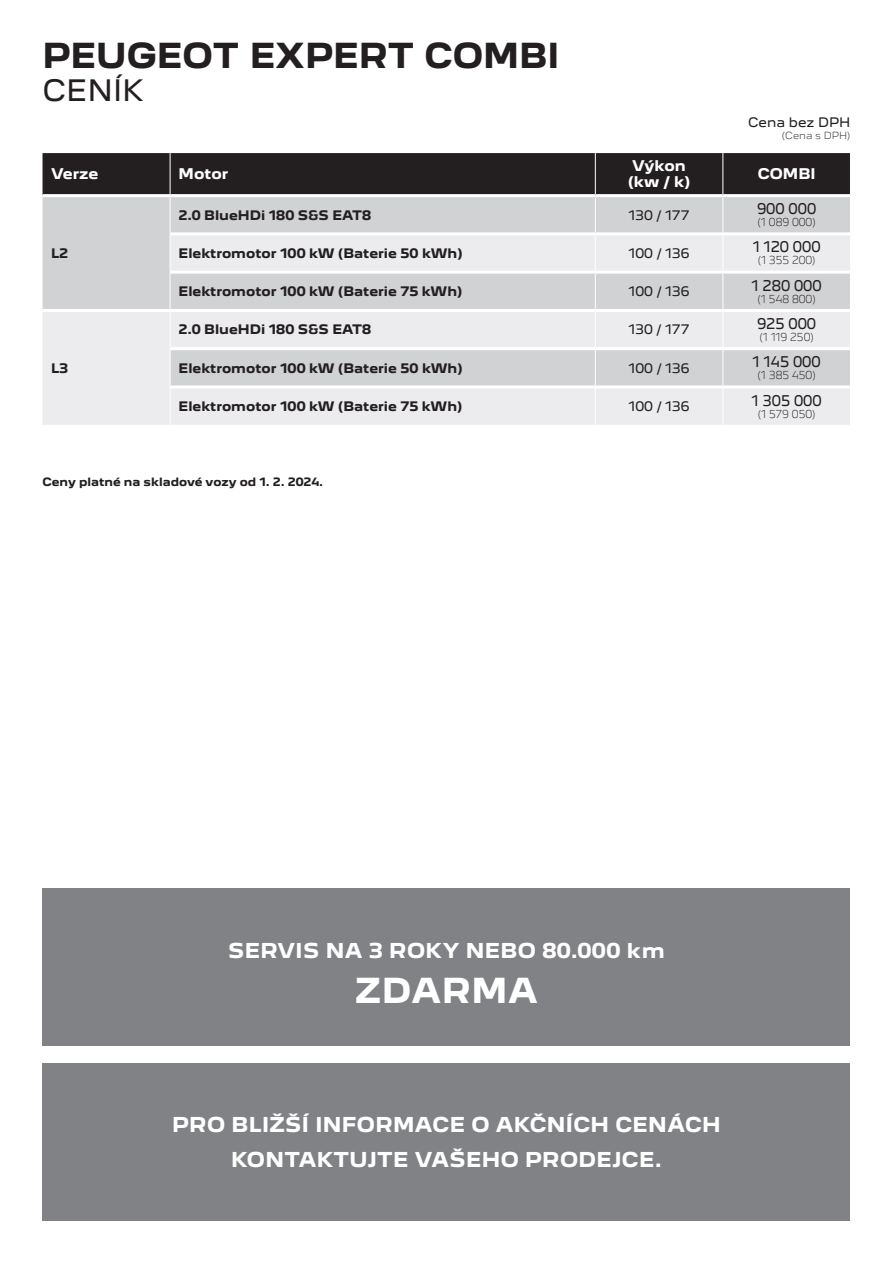
<style>
.page{position:relative;width:893px;height:1263px;background:#fff}
.page>*{position:absolute;margin:0;border:0;box-sizing:border-box;transform-origin:0 0}
.t1{font:700 31.5px "Peugeot New";color:#231f20}
.t2{font:700 31.5px "Peugeot New";color:#fff}
.t3{font:27px "Peugeot New";color:#231f20}
.t4{font:700 18.75px/34.5px "Peugeot New";letter-spacing:.02em;color:#fff;text-align:center}
.t5{font:13.5px "Peugeot New";color:#231f20;scale:.93 1}
.t6{font:700 13.5px/16.2px "Peugeot New";color:#fff;text-align:center}
.t7{font:700 12px "Peugeot New";color:#231f20}
.t8{font:12px "Peugeot New";color:#231f20}
.t9{font:700 10.5px "Peugeot New";color:#231f20}
.t10{font:300 10.05px "Peugeot New";color:#231f20;scale:.93 1}
.t11{font:300 9px "Peugeot New";color:#231f20}
</style>
<div class="page">
<div style="left:43px;top:153px;width:807px;height:41px;background:#231f20"></div>
<div style="left:43px;top:197px;width:807px;height:112px;background:#d1d2d4"></div>
<div style="left:171px;top:235px;width:679px;height:36px;background:#ececee"></div>
<svg style="left:43px;top:312px;width:807px;height:113px;background:#e4e5e7"></svg>
<hr style="left:170px;top:153px;width:1px;height:41px;background:#fff">
<hr style="left:595px;top:153px;width:1px;height:41px;background:#fff">
<hr style="left:170px;top:197px;width:1px;height:37px;background:#fff">
<hr style="left:595px;top:197px;width:1px;height:35px;background:#fff">
<hr style="left:722px;top:197px;width:1px;height:35px;background:#fff">
<hr style="left:170px;top:234px;width:1px;height:38px;background:#fff">
<hr style="left:595px;top:235px;width:1px;height:36px;background:#fff">
<hr style="left:722px;top:235px;width:1px;height:36px;background:#fff">
<hr style="left:170px;top:272px;width:1px;height:37px;background:#fff">
<hr style="left:595px;top:274px;width:1px;height:35px;background:#fff">
<hr style="left:722px;top:274px;width:1px;height:35px;background:#fff">
<hr style="left:170px;top:312px;width:1px;height:37px;background:#fff">
<hr style="left:595px;top:312px;width:1px;height:35px;background:#fff">
<hr style="left:722px;top:312px;width:1px;height:35px;background:#fff">
<hr style="left:170px;top:349px;width:1px;height:38px;background:#fff">
<hr style="left:595px;top:350px;width:1px;height:35px;background:#fff">
<hr style="left:722px;top:350px;width:1px;height:35px;background:#fff">
<hr style="left:170px;top:387px;width:1px;height:38px;background:#fff">
<hr style="left:595px;top:388px;width:1px;height:37px;background:#fff">
<hr style="left:722px;top:388px;width:1px;height:37px;background:#fff">
<hr style="left:722px;top:153px;width:1px;height:41px;background:#fff">
<hr style="left:170px;top:232px;width:425px;height:3px;background:#fff">
<hr style="left:595px;top:232px;width:128px;height:3px;background:#fff">
<hr style="left:723px;top:232px;width:127px;height:3px;background:#fff">
<hr style="left:170px;top:271px;width:425px;height:3px;background:#fff">
<hr style="left:595px;top:271px;width:128px;height:3px;background:#fff">
<hr style="left:723px;top:271px;width:127px;height:3px;background:#fff">
<hr style="left:170px;top:347px;width:425px;height:3px;background:#fff">
<hr style="left:595px;top:347px;width:128px;height:3px;background:#fff">
<hr style="left:723px;top:347px;width:127px;height:3px;background:#fff">
<hr style="left:170px;top:385px;width:425px;height:3px;background:#fff">
<hr style="left:595px;top:385px;width:128px;height:3px;background:#fff">
<hr style="left:723px;top:385px;width:127px;height:3px;background:#fff">
<div style="left:43px;top:1063px;width:807px;height:157px;background:#808285"></div>
<div style="left:43px;top:889px;width:807px;height:157px;background:#808285"></div>
<h1 class="t1" style="left:43px;top:29px;width:261px">PEUGEOT EXpe</h1>
<h1 class="t1" style="left:359px;top:29px;width:202px">rt combi</h1>
<h2 class="t3" style="left:43px;top:68px;width:21px">CENÍK</h2>
<p class="t8" style="left:748px;top:113px;width:104px">Cena bez DPH</p>
<p class="t11" style="left:782px;top:128px;width:70px">(Cena s DPH)</p>
<p class="t6" style="left:51px;top:164px;width:49px">Verze</p>
<p class="t6" style="left:179px;top:164px;width:51px">Motor</p>
<p class="t6" style="left:628px;top:156px;width:64px">Výkon (kw / k)</p>
<p class="t6" style="left:758px;top:164px;width:37px">COMBI</p>
<p class="t7" style="left:51px;top:243px;width:19px">L2</p>
<p class="t7" style="left:51px;top:358px;width:19px">L3</p>
<p class="t7" style="left:179px;top:205px;width:194px">2.0 BlueHDi 180 S&amp;S EAT8</p>
<p class="t8" style="left:629px;top:205px;width:62px">130 / 177</p>
<p class="t7" style="left:179px;top:243px;width:285px">Elektromotor 100 kW (Baterie 50 kWh)</p>
<p class="t8" style="left:629px;top:243px;width:62px">100 / 136</p>
<p class="t7" style="left:179px;top:281px;width:285px">Elektromotor 100 kW (Baterie 75 kWh)</p>
<p class="t8" style="left:629px;top:281px;width:62px">100 / 136</p>
<p class="t7" style="left:179px;top:320px;width:194px">2.0 BlueHDi 180 S&amp;S EAT8</p>
<p class="t8" style="left:629px;top:320px;width:62px">130 / 177</p>
<p class="t7" style="left:179px;top:358px;width:285px">Elektromotor 100 kW (Baterie 50 kWh)</p>
<p class="t8" style="left:629px;top:358px;width:62px">100 / 136</p>
<p class="t7" style="left:179px;top:397px;width:285px">Elektromotor 100 kW (Baterie 75 kWh)</p>
<p class="t8" style="left:629px;top:397px;width:62px">100 / 136</p>
<p class="t9" style="left:43px;top:473px;width:282px">Ceny platné na skladové vozy od 1. 2. 2024.</p>
<p class="t5" style="left:757px;top:198px;width:65px">900 000</p>
<p class="t10" style="left:758px;top:214px;width:64px">(1 089 000)</p>
<p class="t5" style="left:753px;top:236px;width:75px">1 120 000</p>
<p class="t10" style="left:758px;top:252px;width:64px">(1 355 200)</p>
<p class="t5" style="left:752px;top:274px;width:77px">1 280 000</p>
<p class="t10" style="left:758px;top:290px;width:64px">(1 548 800)</p>
<p class="t5" style="left:757px;top:312px;width:65px">925 000</p>
<p class="t10" style="left:760px;top:329px;width:60px">(1 119 250)</p>
<p class="t5" style="left:753px;top:351px;width:75px">1 145 000</p>
<p class="t10" style="left:758px;top:367px;width:64px">(1 385 450)</p>
<p class="t5" style="left:752px;top:390px;width:77px">1 305 000</p>
<p class="t10" style="left:758px;top:406px;width:64px">(1 579 050)</p>
<h3 class="t4" style="left:228px;top:931px;width:116px">servis na</h3>
<h3 class="t4" style="left:369px;top:931px;width:297px">3 roky ne bo 80.000 km</h3>
<h1 class="t2" style="left:355px;top:964px;width:184px">ZDARMA</h1>
<h3 class="t4" style="left:172px;top:1105px;width:550px">PRO BLIŽŠÍ I NFORMACE O AKČNÍCH CENÁCH<br>KONTAKTUJTE VAŠEHO PRODEJCE.</h3>
</div>
